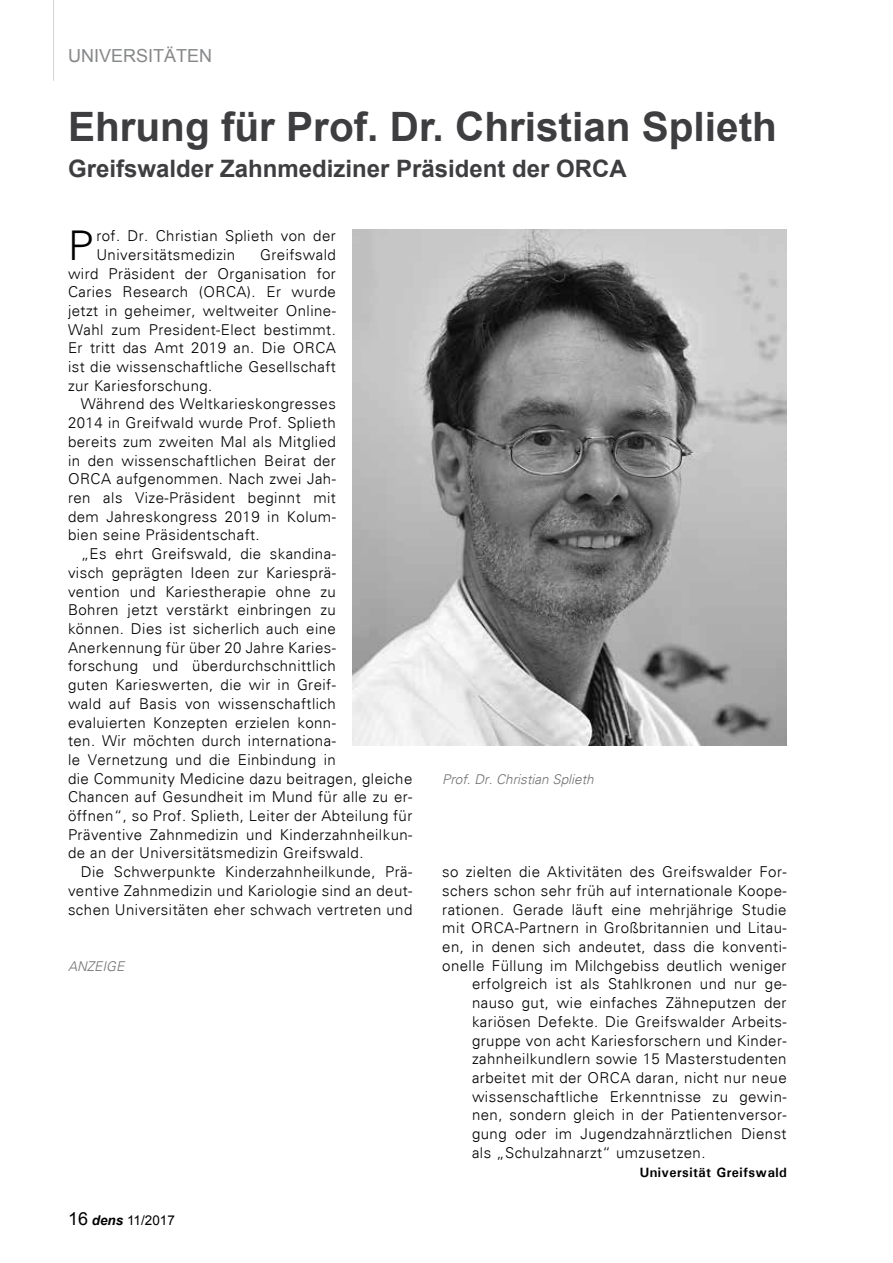
<style>
.page{position:relative;width:893px;height:1263px;background:#fff}
.page>*{position:absolute;margin:0;border:0;box-sizing:border-box;transform-origin:0 0}
.t1{font:300 41.1px "Univers";color:#000}
.t2{font:700 40.5px "Arial";color:#3e3d40}
.t3{font:700 24px "Arial";color:#3e3d40}
.t4{font:18px "Arial";color:#87888a}
.t5{font:300 15px/18.8px "Univers";letter-spacing:.03em;color:#000;text-align:justify}
.t6{font:italic 300 13.5px "Univers";color:#707172}
.t7{font:700 13.5px "Univers";letter-spacing:.03em;color:#000}
.t8{font:13.5px "Arial";color:#000}
.s1{font-size:18px}
.s2{font-weight:700;font-style:italic}
</style>
<div class="page">
<hr style="left:53px;top:0;width:1px;height:81px;background:#d1d2d4">
<img style="left:353px;top:230px;width:434px;height:515px">
<p class="t4" style="left:68px;top:44px;width:146px">UNIVERSITÄTEN</p>
<h2 class="t2" style="left:68px;top:100px;width:710px">Ehrung für Prof. Dr. Christian Splieth</h2>
<h3 class="t3" style="left:68px;top:152px;width:560px">Greifswalder Zahnmediziner Präsident der ORCA</h3>
<h1 class="t1" style="left:68px;top:221px;width:27px">P</h1>
<p class="t5" style="left:96px;top:226px;width:241px">rof. Dr. Christian Splieth von der<br>Universitätsmedizin</p>
<p class="t5" style="left:68px;top:245px;width:269px;text-indent:192px">Greifswald wird Präsident der Organisation for Caries Research (ORCA). Er wurde jetzt in geheimer, weltweiter Online-Wahl zum President-Elect bestimmt.<br>Er tritt das Amt 2019 an. Die ORCA ist die wissenschaftliche Gesellschaft zur Kariesforschung.</p>
<p class="t5" style="left:68px;top:395px;width:269px;text-indent:13px">Während des Weltkarieskongresses 2014 in Greifwald wurde Prof. Splieth bereits zum zweiten Mal als Mitglied in den wissenschaftlichen Beirat der ORCA aufgenommen. Nach zwei Jah&shy;ren als Vize-Präsident beginnt mit dem Jahreskongress 2019 in Kolum&shy;bien seine Präsidentschaft.</p>
<p class="t5" style="left:68px;top:544px;width:346px;text-align:left;text-indent:13px">„Es ehrt Greifswald, die skandina-<br>visch geprägten Ideen zur Kariesprä-<br>vention und Kariestherapie ohne zu<br>Bohren jetzt verstärkt einbringen zu<br>können. Dies ist sicherlich auch eine Anerkennung für über 20 Jahre Karies-<br>forschung und überdurchschnittlich<br>guten Karieswerten, die wir in Greif-<br>wald auf Basis von wissenschaftlich evaluierten Konzepten erzielen konn-<br>ten. Wir möchten durch internationa-<br>le Vernetzung und die Einbindung in<br>die Community Medicine dazu beitragen, gleiche Chancen auf Gesundheit im Mund für alle zu er&shy;öffnen“, so Prof. Splieth, Leiter der Abteilung für Präventive Zahnmedizin und Kinderzahnheilkun&shy;de an der Universitätsmedizin Greifswald.</p>
<p class="t5" style="left:68px;top:862px;width:346px;text-indent:13px">Die Schwerpunkte Kinderzahnheilkunde, Prä&shy;ventive Zahnmedizin und Kariologie sind an deut&shy;schen Universitäten eher schwach vertreten und</p>
<p class="t5" style="left:442px;top:862px;width:346px">so zielten die Aktivitäten des Greifswalder For-</p>
<p class="t6" style="left:442px;top:771px;width:153px">Prof. Dr. Christian Splieth</p>
<p class="t5" style="left:442px;top:881px;width:346px">schers schon sehr früh auf internationale Koope-</p>
<p class="t5" style="left:442px;top:900px;width:346px">rationen. Gerade läuft eine mehrjährige Studie</p>
<p class="t5" style="left:442px;top:918px;width:346px">mit ORCA-Partnern in Großbritannien und Litau-</p>
<p class="t5" style="left:442px;top:937px;width:346px">en, in denen sich andeutet, dass die konventi-</p>
<p class="t5" style="left:442px;top:956px;width:346px">onelle Füllung im Milchgebiss deutlich weniger</p>
<p class="t5" style="left:472px;top:975px;width:316px">erfolgreich ist als Stahlkronen und nur ge-</p>
<p class="t5" style="left:472px;top:993px;width:316px">nauso gut, wie einfaches Zähneputzen der</p>
<p class="t5" style="left:472px;top:1012px;width:316px">kariösen Defekte. Die Greifswalder Arbeits-</p>
<p class="t5" style="left:472px;top:1031px;width:316px">gruppe von acht Kariesforschern und Kinder-</p>
<p class="t5" style="left:472px;top:1049px;width:316px">zahnheilkundlern sowie 15 Masterstudenten</p>
<p class="t5" style="left:472px;top:1068px;width:316px">arbeitet mit der ORCA daran, nicht nur neue</p>
<p class="t5" style="left:472px;top:1087px;width:316px">wissenschaftliche Erkenntnisse zu gewin-</p>
<p class="t5" style="left:472px;top:1106px;width:316px">nen, sondern gleich in der Patientenversor-</p>
<p class="t5" style="left:472px;top:1124px;width:316px">gung oder im Jugendzahnärztlichen Dienst</p>
<p class="t5" style="left:472px;top:1143px;width:235px">als „Schulzahnarzt“ umzusetzen.</p>
<p class="t7" style="left:640px;top:1164px;width:148px">Universität Greifswald</p>
<p class="t6" style="left:68px;top:958px;width:58px">ANZEIGE</p>
<p class="t8" style="left:68px;top:1211px;width:108px"><span class="s1">16</span> <span class="s2">dens</span> 11/2017</p>
</div>
